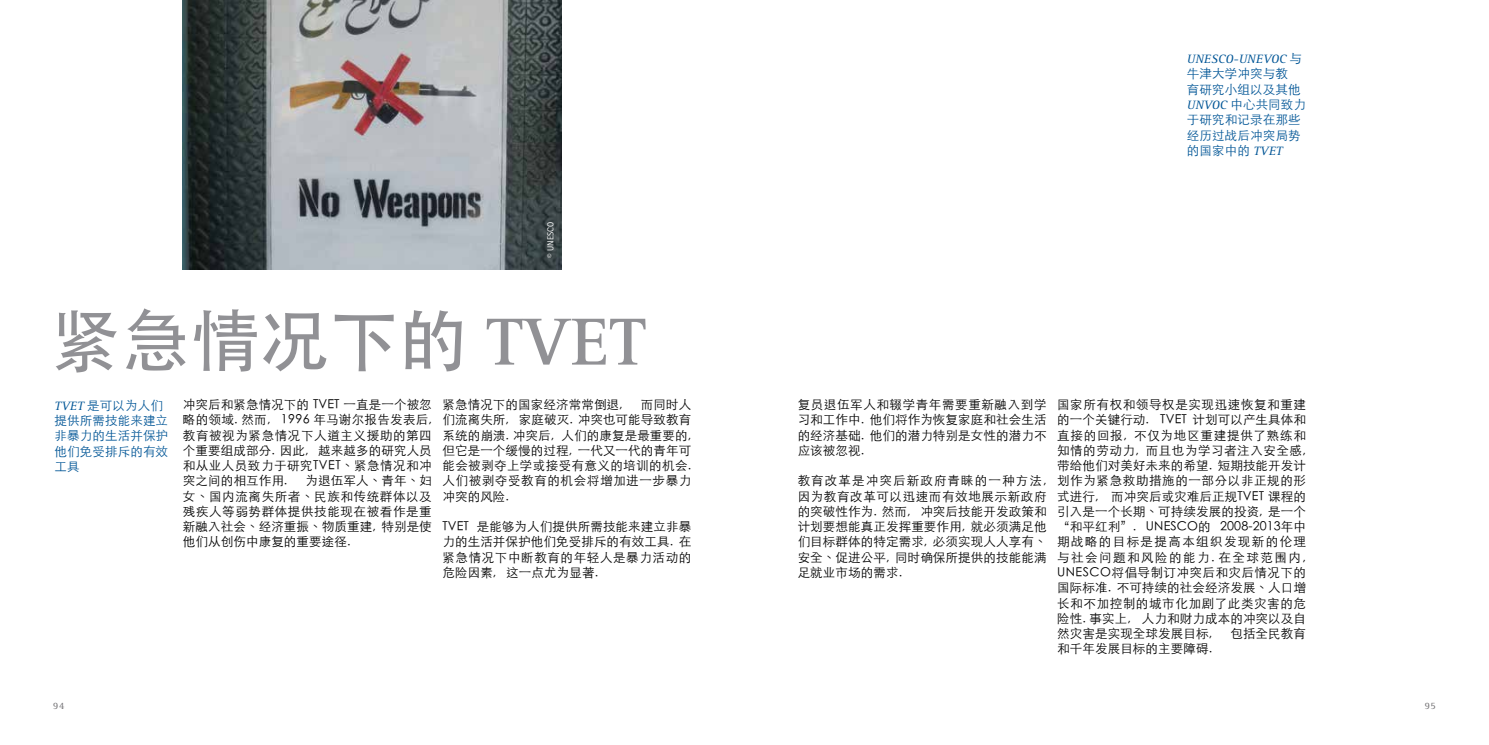
<style>
.page{position:relative;width:1489px;height:745px;background:#fff}
.page>*{position:absolute;margin:0;border:0;box-sizing:border-box;transform-origin:0 0}
.t1{font:500 68.75px "ST Heiti TC";letter-spacing:.01em;color:#919195}
.t2{font:300 12.5px/15.2px "ST Heiti TC";letter-spacing:.01em;color:#000;text-align:justify}
.t3{font:300 12.5px/15.2px "ST Heiti TC";letter-spacing:.01em;color:#005596}
.t4{font:10px "Rotis Serif";color:#717073}
.t5{font:8.75px "Rotis Sans Serif";letter-spacing:.01em;color:#fff}
.s1{font-family:"Rotis Serif";font-weight:400;font-style:italic}
.s2{font-family:"Rotis Serif";font-weight:700}
</style>
<div class="page">
<img style="left:183px;top:0;width:378px;height:269px">
<p class="t3" style="left:1186px;top:50px;width:121px"><span class="s1">UNESCO-UNEVOC</span> 与牛津大学冲突与教<br>育研究小组以及其他<br><span class="s1">UNVOC</span> 中心共同致力于研究和记录在那些经历过战后冲突局势的国家中的 <span class="s1">TVET</span></p>
<p class="t5" style="left:545px;top:258px;width:38px;rotate:-90deg">© UNESCO</p>
<p class="t1" style="left:52px;top:302px;width:595px">紧急情况下的 <span class="s2">TVET</span></p>
<p class="t3" style="left:55px;top:396px;width:115px"><span class="s1">TVET</span> 是可以为人们提供所需技能来建立非暴力的生活并保护他们免受排斥的有效工具</p>
<p class="t2" style="left:797px;top:395px;width:250px">复员退伍军人和辍学青年需要重新融入到学习和工作中. 他们将作为恢复家庭和社会生活的经济基础. 他们的潜力特别是女性的潜力不应该被忽视.</p>
<p class="t2" style="left:797px;top:471px;width:250px">教育改革是冲突后新政府青睐的一种方法,因为教育改革可以迅速而有效地展示新政府的突破性作为. 然而, 冲突后技能开发政策和计划要想能真正发挥重要作用, 就必须满足他们目标群体的特定需求, 必须实现人人享有、安全、促进公平, 同时确保所提供的技能能满足就业市场的需求.</p>
<p class="t2" style="left:183px;top:395px;width:250px">冲突后和紧急情况下的 TVET 一直是一个被忽略的领域. 然而, 1996 年马谢尔报告发表后,教育被视为紧急情况下人道主义援助的第四个重要组成部分. 因此, 越来越多的研究人员和从业人员致力于研究TVET、紧急情况和冲突之间的相互作用.</p>
<p class="t2" style="left:442px;top:395px;width:182px">紧急情况下的国家经济常常倒退,</p>
<p class="t2" style="left:442px;top:395px;width:250px;text-indent:198px">而同时人们流离失所, 家庭破灭. 冲突也可能导致教育系统的崩溃. 冲突后, 人们的康复是最重要的,但它是一个缓慢的过程, 一代又一代的青年可能会被剥夺上学或接受有意义的培训的机会.人们被剥夺受教育的机会将增加进一步暴力冲突的风险.</p>
<p class="t2" style="left:442px;top:517px;width:250px">TVET 是能够为人们提供所需技能来建立非暴力的生活并保护他们免受排斥的有效工具. 在紧急情况下中断教育的年轻人是暴力活动的危险因素, 这一点尤为显著.</p>
<p class="t2" style="left:183px;top:471px;width:250px;text-indent:123px">为退伍军人、青年、妇女、国内流离失所者、民族和传统群体以及残疾人等弱势群体提供技能现在被看作是重新融入社会、经济重振、物质重建, 特别是使他们从创伤中康复的重要途径.</p>
<p class="t2" style="left:1057px;top:395px;width:250px">国家所有权和领导权是实现迅速恢复和重建的一个关键行动. TVET 计划可以产生具体和直接的回报, 不仅为地区重建提供了熟练和知情的劳动力, 而且也为学习者注入安全感,带给他们对美好未来的希望. 短期技能开发计划作为紧急救助措施的一部分以非正规的形式进行, 而冲突后或灾难后正规TVET 课程的引入是一个长期、可持续发展的投资, 是一个“和平红利”. UNESCO的 2008-2013年中期战略的目标是提高本组织发现新的伦理与社会问题和风险的能力. 在全球范围内, UNESCO将倡导制订冲突后和灾后情况下的国际标准. 不可持续的社会经济发展、人口增长和不加控制的城市化加剧了此类灾害的危险性. 事实上, 人力和财力成本的冲突以及自然灾害是实现全球发展目标,</p>
<p class="t2" style="left:1230px;top:624px;width:77px">包括全民教育</p>
<p class="t2" style="left:1057px;top:639px;width:156px">和千年发展目标的主要障碍.</p>
<p class="t4" style="left:53px;top:700px;width:13px">94</p>
<p class="t4" style="left:1424px;top:700px;width:13px">95</p>
</div>
